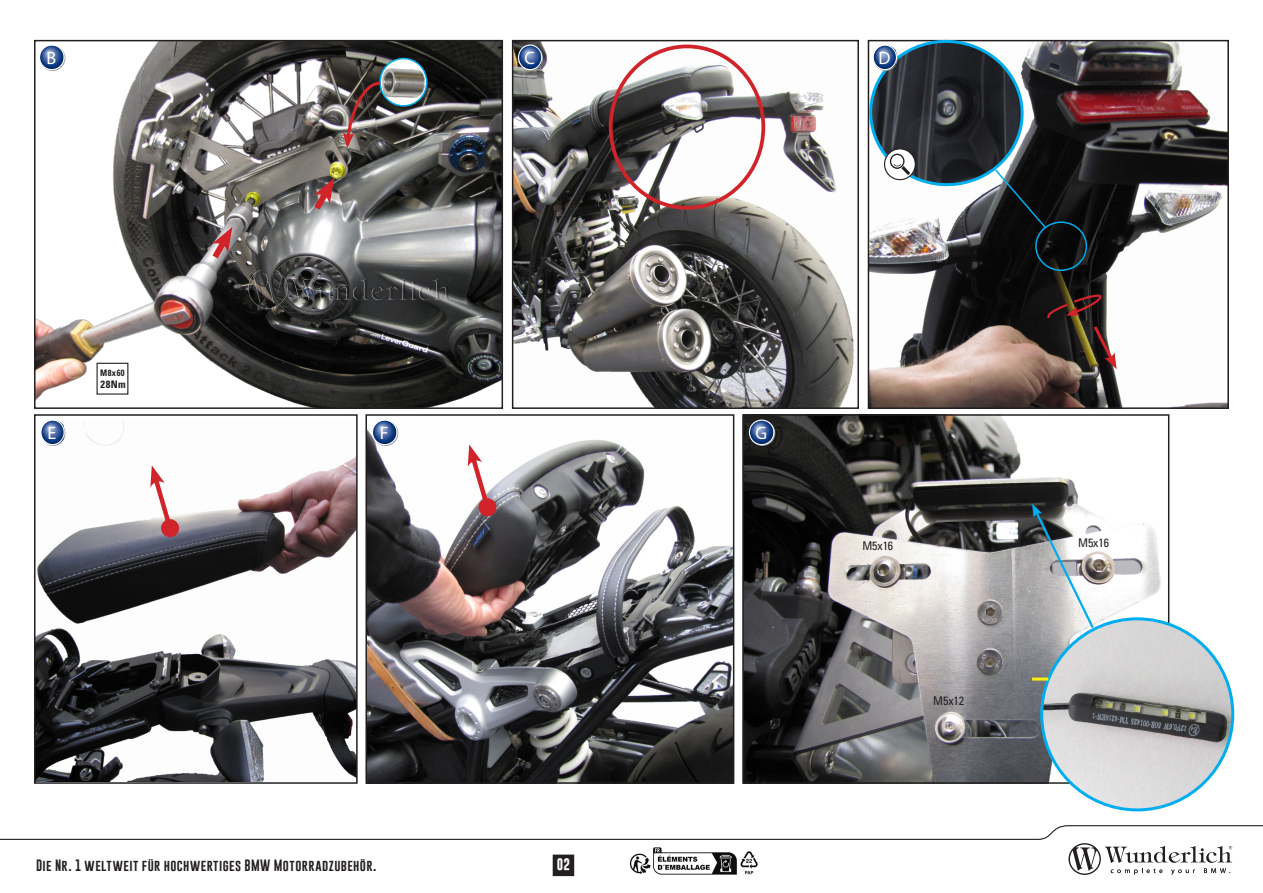
<style>
.page{position:relative;width:1263px;height:893px;background:#fff}
.page>*{position:absolute;margin:0;border:0;box-sizing:border-box;transform-origin:0 0}
.t1{font:18px "Myriad Pro";color:#fff}
.t2{font:12px "Gobold";letter-spacing:.035em;color:#231f20}
.t3{font:condensed 12px "Univers LT Std";letter-spacing:-.01em;color:#231f20}
.t4{font:700 12px "Gobold";color:#fff}
.t5{font:700 condensed 10.5px "Univers LT Std";color:#231f20}
.t6{font:700 condensed 9px "Univers LT Std";letter-spacing:.05em;color:#231f20;scale:.95 1}
</style>
<div class="page">
<svg style="left:0;top:825px;width:1263px;height:50px"></svg>
<img style="left:745px;top:417px;width:421px;height:364px">
<div style="left:742px;top:414px;width:427px;height:370px;border:2px solid #231f20"></div>
<img style="left:368px;top:430px;width:363px;height:351px">
<div style="left:365px;top:414px;width:369px;height:370px;border:2px solid #231f20"></div>
<img style="left:37px;top:421px;width:318px;height:360px">
<div style="left:34px;top:414px;width:324px;height:370px;border:2px solid #231f20"></div>
<img style="left:515px;top:43px;width:339px;height:363px">
<div style="left:512px;top:40px;width:347px;height:369px;border:2px solid #231f20"></div>
<img style="left:871px;top:43px;width:355px;height:363px">
<div style="left:868px;top:40px;width:361px;height:369px;border:2px solid #231f20"></div>
<div style="left:553px;top:855px;width:21px;height:21px;background:#231f20"></div>
<svg style="left:749px;top:420px;width:26px;height:26px"></svg>
<svg style="left:150px;top:465px;width:30px;height:73px"></svg>
<img style="left:37px;top:43px;width:463px;height:363px">
<div style="left:34px;top:40px;width:469px;height:369px;border:2px solid #231f20"></div>
<img style="left:1042px;top:619px;width:191px;height:191px;border-radius:96px">
<svg style="left:1032px;top:504px;width:64px;height:127px"></svg>
<svg style="left:39px;top:45px;width:26px;height:26px"></svg>
<div style="left:609px;top:45px;width:156px;height:165px;border:4px solid #d1232a;border-radius:50%"></div>
<div style="left:1035px;top:221px;width:52px;height:50px;border:2px solid #00aeef;border-radius:50%"></div>
<svg style="left:467px;top:444px;width:30px;height:73px"></svg>
<hr style="left:1032px;top:678px;width:16px;height:3px;background:#fff101">
<svg style="left:309px;top:178px;width:26px;height:38px"></svg>
<svg style="left:207px;top:227px;width:26px;height:38px"></svg>
<svg style="left:372px;top:420px;width:26px;height:26px"></svg>
<div style="left:380px;top:59px;width:47px;height:47px;background:#fff;border-radius:50%"></div>
<img style="left:380px;top:68px;width:47px;height:35px">
<div style="left:379px;top:58px;width:48px;height:49px;border:2px solid #00aeef;border-radius:50%"></div>
<img style="left:343px;top:81px;width:41px;height:67px">
<svg style="left:518px;top:45px;width:25px;height:26px"></svg>
<img style="left:1046px;top:294px;width:71px;height:75px">
<svg style="left:40px;top:420px;width:25px;height:26px"></svg>
<svg style="left:867px;top:39px;width:181px;height:191px"></svg>
<img style="left:248px;top:271px;width:201px;height:38px">
<img style="left:630px;top:847px;width:129px;height:28px">
<p class="t1" style="left:46px;top:47px;width:11px">B</p>
<p class="t1" style="left:524px;top:47px;width:12px">C</p>
<p class="t1" style="left:878px;top:47px;width:13px">D</p>
<p class="t1" style="left:48px;top:422px;width:10px">E</p>
<p class="t6" style="left:100px;top:367px;width:27px">M8x60</p>
<p class="t5" style="left:101px;top:378px;width:27px">28Nm</p>
<p class="t1" style="left:380px;top:422px;width:10px">F</p>
<p class="t2" style="left:36px;top:858px;width:342px">Die Nr. 1 weltweit für hochwertiges BMW Motorradzubehör.</p>
<p class="t4" style="left:557px;top:857px;width:15px">02</p>
<p class="t1" style="left:755px;top:422px;width:13px">G</p>
<p class="t3" style="left:862px;top:538px;width:32px">M5x16</p>
<p class="t3" style="left:933px;top:693px;width:32px">M5x12</p>
<p class="t3" style="left:1078px;top:535px;width:32px">M5x16</p>
</div>
